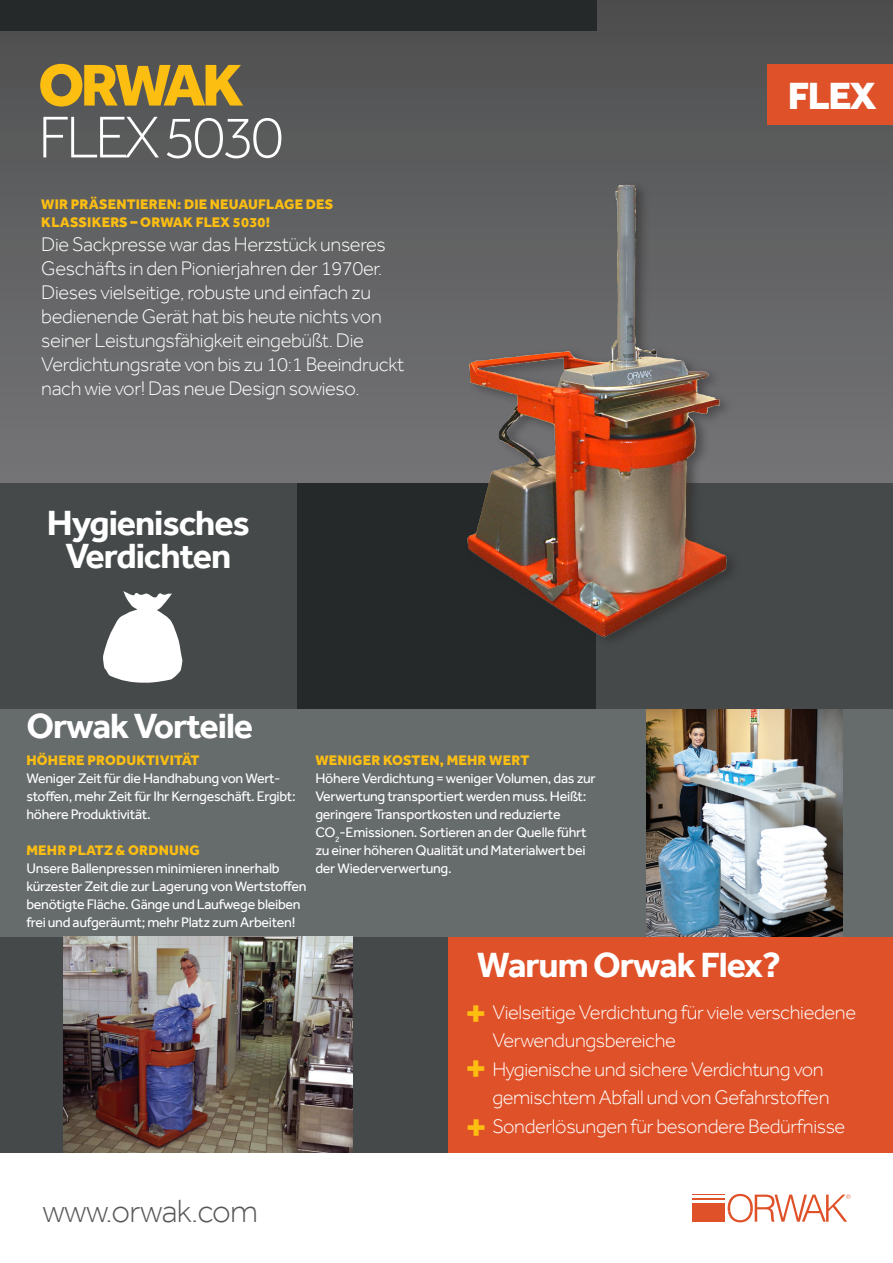
<style>
.page{position:relative;width:893px;height:1263px;background:#fff}
.page>*{position:absolute;margin:0;border:0;box-sizing:border-box;transform-origin:0 0}
.t1{font:300 60.9px "Effra";letter-spacing:-.065em;color:#fff}
.t2{font:800 60.9px "Effra";letter-spacing:-.07em;color:#fdbe12}
.t3{font:700 42px "Effra";color:#fdbe12}
.t4{font:800 39px "Effra";color:#fff}
.t5{font:700 36px "Effra";letter-spacing:-.03em;color:#fff}
.t6{font:300 33px "Effra";letter-spacing:-.02em;color:#57585a}
.t7{font:300 20.25px/24px "Effra";letter-spacing:-.02em;color:#fff}
.t8{font:14.25px/18px "Effra";letter-spacing:-.02em;color:#fff}
.t9{font:800 14.25px "Effra";letter-spacing:.015em;color:#fdbe12}
</style>
<div class="page">
<div style="left:0;top:0;width:893px;height:487px;background:linear-gradient(to bottom,#4e4e4e,#757578)"></div>
<div style="left:0;top:483px;width:298px;height:252px;background:#454949"></div>
<div style="left:596px;top:483px;width:297px;height:252px;background:#454949"></div>
<div style="left:298px;top:483px;width:298px;height:252px;background:#252929"></div>
<div style="left:446px;top:937px;width:447px;height:215px;background:#df5129"></div>
<div style="left:0;top:709px;width:596px;height:228px;background:#666b6b"></div>
<div style="left:0;top:0;width:596px;height:31px;background:#252929"></div>
<div style="left:767px;top:65px;width:126px;height:60px;background:#df5129"></div>
<div style="left:0;top:937px;width:448px;height:215px;background:#454949"></div>
<img style="left:64px;top:937px;width:289px;height:215px">
<div style="left:596px;top:709px;width:297px;height:228px;background:#666b6b"></div>
<img style="left:646px;top:709px;width:197px;height:228px">
<div style="left:692px;top:1212px;width:33px;height:9px;background:#df5129"></div>
<div style="left:692px;top:1207px;width:33px;height:5px;background:#df5129"></div>
<hr style="left:692px;top:1203px;width:33px;height:3px;background:#df5129">
<hr style="left:692px;top:1199px;width:33px;height:1px;background:#df5129">
<hr style="left:692px;top:1195px;width:33px;height:1px;background:#df5129">
<svg style="left:728px;top:1194px;width:122px;height:28px"></svg>
<div style="left:465px;top:180px;width:276px;height:469px;background:#231f20;opacity:.47"></div>
<img style="left:459px;top:173px;width:275px;height:475px">
<svg style="left:103px;top:591px;width:80px;height:92px"></svg>
<p class="t2" style="left:38px;top:47px;width:207px">ORWAK</p>
<p class="t1" style="left:38px;top:103px;width:247px">FLEX 5030</p>
<p class="t9" style="left:41px;top:196px;width:293px">WIR PRÄSENTIEREN: DIE NEUAUFLAGE DES</p>
<p class="t9" style="left:41px;top:214px;width:230px">KLASSIKERS – ORWAK FLEX 5030!</p>
<p class="t7" style="left:41px;top:232px;width:365px">Die Sackpresse war das Herzstück unseres Geschäfts in den Pionierjahren der 1970er.<br>Dieses vielseitige, robuste und einfach zu bedienende Gerät hat bis heute nichts von seiner Leistungsfähigkeit eingebüßt. Die Verdichtungsrate von bis zu 10:1 Beeindruckt nach wie vor! Das neue Design sowieso.</p>
<p class="t5" style="left:47px;top:501px;width:205px">Hygienisches</p>
<p class="t5" style="left:65px;top:534px;width:167px">Verdichten</p>
<p class="t5" style="left:26px;top:704px;width:228px">Orwak Vorteile</p>
<p class="t9" style="left:26px;top:752px;width:175px">HÖHERE PRODUKTIVITÄT</p>
<p class="t8" style="left:26px;top:769px;width:271px">Weniger Zeit für die Handhabung von Wert&shy;stoffen, mehr Zeit für Ihr Kerngeschäft. Ergibt: höhere Produktivität.</p>
<p class="t9" style="left:26px;top:842px;width:175px">MEHR PLATZ &amp; ORDNUNG</p>
<p class="t8" style="left:26px;top:859px;width:282px">Unsere Ballenpressen minimieren innerhalb kürzester Zeit die zur Lagerung von Wertstoffen benötigte Fläche. Gänge und Laufwege bleiben frei und aufgeräumt; mehr Platz zum Arbeiten!</p>
<p class="t9" style="left:315px;top:752px;width:215px">WENIGER KOSTEN, MEHR WERT</p>
<p class="t8" style="left:315px;top:769px;width:282px">Höhere Verdichtung = weniger Volumen, das zur Verwertung transportiert werden muss. Heißt: geringere Transportkosten und reduzierte CO<sub>2</sub>-Emissionen. Sortieren an der Quelle führt zu einer höheren Qualität und Materialwert bei der Wiederverwertung.</p>
<p class="t4" style="left:788px;top:72px;width:90px">FLEX</p>
<p class="t6" style="left:43px;top:1193px;width:217px">www.orwak.com</p>
<p class="t5" style="left:477px;top:943px;width:305px">Warum Orwak Flex?</p>
<p class="t7" style="left:492px;top:1000px;width:365px">Vielseitige Verdichtung für viele verschiedene</p>
<p class="t7" style="left:492px;top:1029px;width:185px">Verwendungsbereiche</p>
<p class="t7" style="left:492px;top:1055px;width:339px;line-height:28.5px">Hygienische und sichere Verdichtung von gemischtem Abfall und von Gefahrstoffen</p>
<p class="t3" style="left:465px;top:1101px;width:24px">+</p>
<p class="t7" style="left:492px;top:1114px;width:355px">Sonderlösungen für besondere Bedürfnisse</p>
<p class="t3" style="left:464px;top:987px;width:24px">+</p>
<p class="t3" style="left:464px;top:1043px;width:24px">+</p>
</div>
